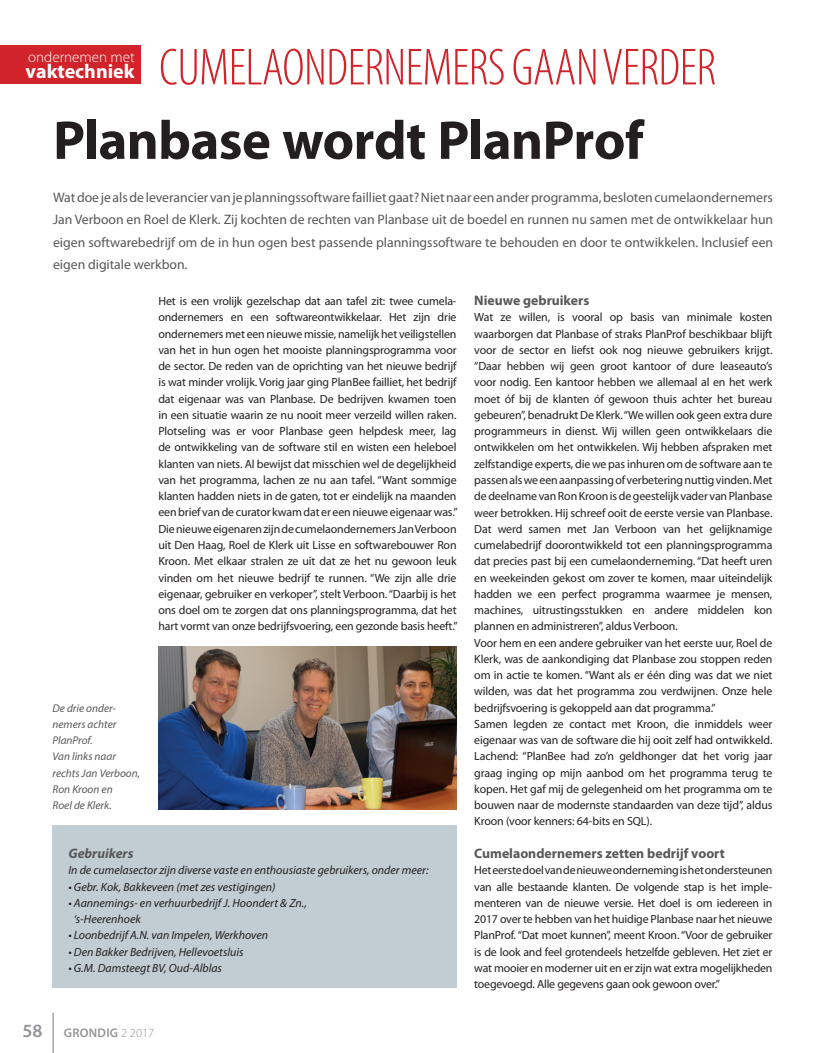
<style>
.page{position:relative;width:815px;height:1053px;background:#fff}
.page>*{position:absolute;margin:0;border:0;box-sizing:border-box;transform-origin:0 0}
.t1{font:700 55px "Myriad Pro";letter-spacing:-.01em;color:#231f20}
.t2{font:300 condensed 52.5px "Myriad Pro";letter-spacing:-.01em;color:#d1232a}
.t3{font:700 20px "Myriad Pro";color:#fff}
.t4{font:300 15px "Myriad Pro";color:#fff}
.t5{font:13.75px/22.5px "Myriad Pro";letter-spacing:-.005em;color:#57585a;text-align:justify}
.t6{font:700 13.75px "Myriad Pro";color:#57585a}
.t7{font:italic 700 13.75px "Myriad Pro";color:#57585a}
.t8{font:600 12.5px "Myriad Pro";letter-spacing:.02em;color:#939598}
.t9{font:11.88px/16.2px "Myriad Pro";letter-spacing:-.01em;color:#231f20}
.t10{font:italic 11.88px/16.2px "Myriad Pro";color:#231f20}
.t11{font:italic 11.25px/16.2px "Myriad Pro";color:#57585a}
.s1{font-size:18.75px}
.s2{font-weight:300}
</style>
<div class="page">
<hr style="left:53px;top:1012px;width:1px;height:40px;background:#939598">
<div style="left:0;top:45px;width:141px;height:39px;background:#d1232a"></div>
<div style="left:53px;top:825px;width:404px;height:163px;background:#c1ccd3"></div>
<img style="left:158px;top:646px;width:299px;height:163px">
<h2 class="t2" style="left:159px;top:39px;width:558px">CUMELAONDERNEMERS GAAN VERDER</h2>
<h1 class="t1" style="left:53px;top:104px;width:592px">Planbase wordt PlanProf</h1>
<p class="t5" style="left:53px;top:185px;width:722px">Wat doe je als de leverancier van je planningssoftware failliet gaat? Niet naar een ander programma, besloten cumelaondernemers Jan Verboon en Roel de Klerk. Zij kochten de rechten van Planbase uit de boedel en runnen nu samen met de ontwikkelaar hun eigen softwarebedrijf om de in hun ogen best passende planningssoftware te behouden en door te ontwikkelen. Inclusief een eigen digitale werkbon.</p>
<p class="t9" style="left:158px;top:293px;width:301px">Het is een vrolijk gezelschap dat aan tafel zit: twee cumela&shy;ondernemers en een softwareontwikkelaar. Het zijn drie ondernemers met een nieuwe missie, namelijk het veiligstellen van het in hun ogen het mooiste planningsprogramma voor de sector. De reden van de oprichting van het nieuwe bedrijf is wat minder vrolijk. Vorig jaar ging PlanBee failliet, het bedrijf dat eigenaar was van Planbase. De bedrijven kwamen toen in een situatie waarin ze nu nooit meer verzeild willen raken.<br>Plotseling was er voor Planbase geen helpdesk meer, lag de ontwikkeling van de software stil en wisten een heleboel klanten van niets. Al bewijst dat misschien wel de degelijkheid van het programma, lachen ze nu aan tafel. “Want sommige klanten hadden niets in de gaten, tot er eindelijk na maanden een brief van de curator kwam dat er een nieuwe eigenaar was.” Die nieuwe eigenaren zijn de cumelaondernemers Jan Verboon uit Den Haag, Roel de Klerk uit Lisse en softwarebouwer Ron Kroon. Met elkaar stralen ze uit dat ze het nu gewoon leuk vinden om het nieuwe bedrijf te runnen. “We zijn alle drie eigenaar, gebruiker en verkoper”, stelt Verboon. “Daarbij is het ons doel om te zorgen dat ons planningsprogramma, dat het hart vormt van onze bedrijfsvoering, een gezonde basis heeft.”</p>
<p class="t6" style="left:474px;top:291px;width:117px">Nieuwe gebruikers</p>
<p class="t4" style="left:28px;top:49px;width:108px">ondernemen met</p>
<h3 class="t3" style="left:26px;top:58px;width:110px">vaktechniek</h3>
<p class="t9" style="left:474px;top:309px;width:300px">Wat ze willen, is vooral op basis van minimale kosten waarborgen dat Planbase of straks PlanProf beschikbaar blijft voor de sector en liefst ook nog nieuwe gebruikers krijgt. “Daar hebben wij geen groot kantoor of dure leaseauto’s voor nodig. Een kantoor hebben we allemaal al en het werk moet óf bij de klanten óf gewoon thuis achter het bureau gebeuren”, benadrukt De Klerk. “We willen ook geen extra dure programmeurs in dienst. Wij willen geen ontwikkelaars die ontwikkelen om het ontwikkelen. Wij hebben afspraken met zelfstandige experts, die we pas inhuren om de software aan te passen als we een aanpassing of verbetering nuttig vinden. Met de deelname van Ron Kroon is de geestelijk vader van Planbase weer betrokken. Hij schreef ooit de eerste versie van Planbase.<br>Dat werd samen met Jan Verboon van het gelijknamige cumelabedrijf doorontwikkeld tot een planningsprogramma dat precies past bij een cumelaonderneming. “Dat heeft uren en weekeinden gekost om zover te komen, maar uiteindelijk hadden we een perfect programma waarmee je mensen, machines, uitrustingsstukken en andere middelen kon plannen en administreren”, aldus Verboon.<br>Voor hem en een andere gebruiker van het eerste uur, Roel de Klerk, was de aankondiging dat Planbase zou stoppen reden om in actie te komen. “Want als er één ding was dat we niet wilden, was dat het programma zou verdwijnen. Onze hele bedrijfsvoering is gekoppeld aan dat programma.”<br>Samen legden ze contact met Kroon, die inmiddels weer eigenaar was van de software die hij ooit zelf had ontwikkeld.<br>Lachend: “PlanBee had zo’n geldhonger dat het vorig jaar graag inging op mijn aanbod om het programma terug te kopen. Het gaf mij de gelegenheid om het programma om te bouwen naar de modernste standaarden van deze tijd”, aldus Kroon (voor kenners: 64-bits en SQL).</p>
<p class="t6" style="left:474px;top:844px;width:252px">Cumelaondernemers zetten bedrijf voort</p>
<p class="t9" style="left:474px;top:861px;width:300px;text-align:justify">Het eerste doel van de nieuwe onderneming is het ondersteunen van alle bestaande klanten. De volgende stap is het imple&shy;menteren van de nieuwe versie. Het doel is om iedereen in 2017 over te hebben van het huidige Planbase naar het nieuwe PlanProf. “Dat moet kunnen”, meent Kroon. “Voor de gebruiker is de look and feel grotendeels hetzelfde gebleven. Het ziet er wat mooier en moderner uit en er zijn wat extra mogelijkheden toegevoegd. Alle gegevens gaan ook gewoon over.”</p>
<p class="t11" style="left:53px;top:699px;width:89px">De drie onder&shy;nemers achter<br>PlanProf.<br>Van links naar rechts Jan Verboon,<br>Ron Kroon en<br>Roel de Klerk.</p>
<p class="t7" style="left:68px;top:844px;width:66px">Gebruikers</p>
<p class="t10" style="left:68px;top:861px;width:362px">In de cumelasector zijn diverse vaste en enthousiaste gebruikers, onder meer:</p>
<p class="t10" style="left:68px;top:878px;width:209px">• Gebr. Kok, Bakkeveen (met zes vestigingen)</p>
<p class="t10" style="left:74px;top:894px;width:235px;text-indent:-5px">• Aannemings- en verhuurbedrijf J. Hoondert &amp; Zn., ‘s-Heerenhoek</p>
<p class="t10" style="left:68px;top:926px;width:201px">• Loonbedrijf A.N. van Impelen, Werkhoven</p>
<p class="t10" style="left:68px;top:943px;width:177px">• Den Bakker Bedrijven, Hellevoetsluis</p>
<p class="t10" style="left:68px;top:959px;width:155px">• G.M. Damsteegt BV, Oud-Alblas</p>
<p class="t8" style="left:22px;top:1024px;width:133px"><span class="s1">58</span> GRONDIG <span class="s2">2 2017</span></p>
</div>
